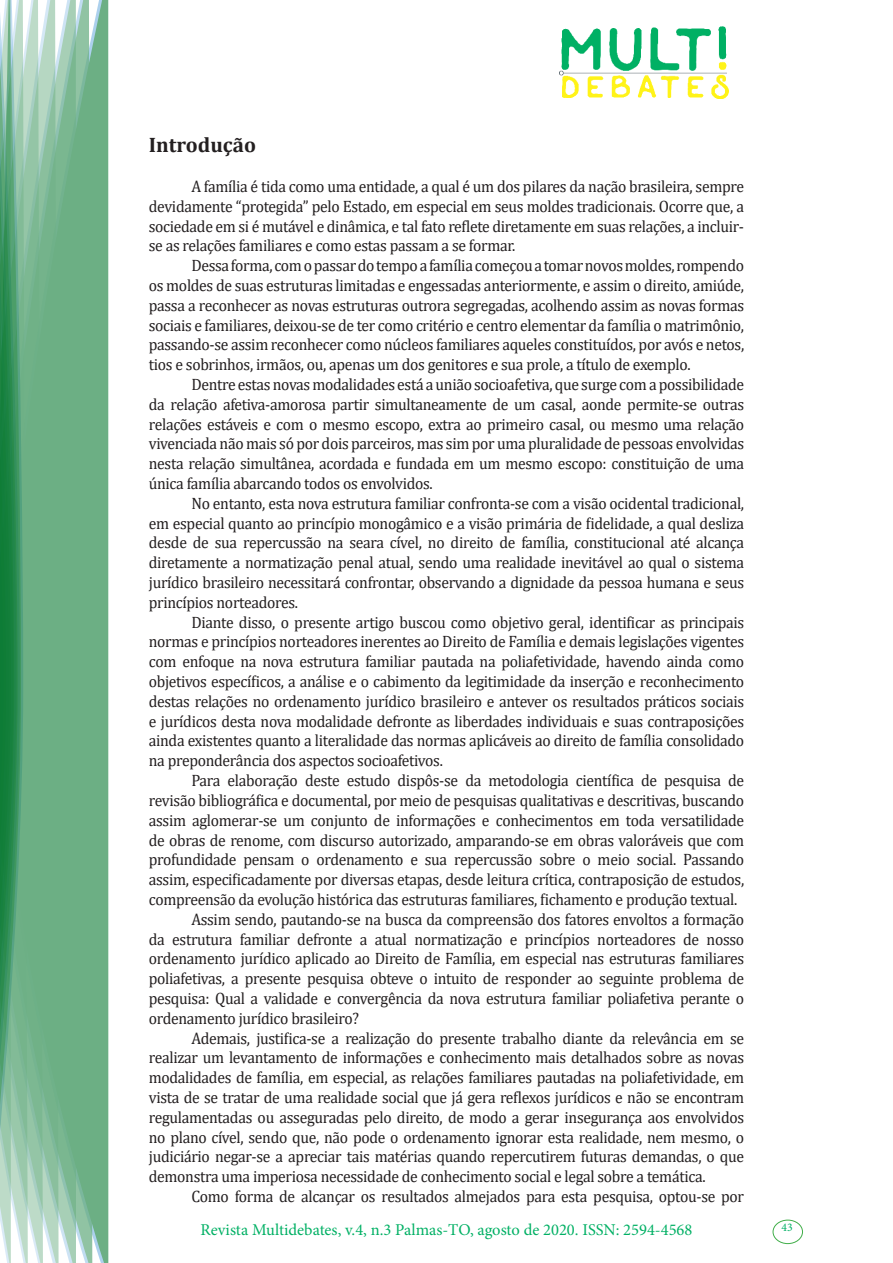
<style>
.page{position:relative;width:893px;height:1263px;background:#fff}
.page>*{position:absolute;margin:0;border:0;box-sizing:border-box;transform-origin:0 0}
.Titulo_2{font:700 21px "Cambria";color:#231f20}
.texto{font:16.5px/19.8px "Cambria";letter-spacing:-.02em;color:#231f20;text-align:justify;scale:.95 1}
.t1{font:16.5px "Minion Pro";color:#00b064}
.t2{font:11.7px "Minion Pro";color:#00b064}
</style>
<div class="page">
<img style="left:559px;top:26px;width:169px;height:72px">
<div style="left:95px;top:0;width:14px;height:1263px;background:#6caf84"></div>
<svg style="left:79px;top:0;width:16px;height:1263px;background:#71b289"></svg>
<svg style="left:62px;top:0;width:17px;height:1263px;background:#75b48c"></svg>
<svg style="left:45px;top:0;width:17px;height:1263px;background:#7cb792"></svg>
<svg style="left:30px;top:0;width:15px;height:1263px;background:#80ba96"></svg>
<svg style="left:0;top:0;width:30px;height:1263px;background:#61a97f"></svg>
<div style="left:772px;top:1219px;width:31px;height:25px;border:1px solid #40ae49;border-radius:50%"></div>
<p class="Titulo_2" style="left:149px;top:130px;width:109px">Introdução</p>
<p class="texto" style="left:149px;top:176px;width:628px;text-indent:43px">A família é tida como uma entidade, a qual é um dos pilares da nação brasileira, sempre devidamente “protegida” pelo Estado, em especial em seus moldes tradicionais. Ocorre que, a sociedade em si é mutável e dinâmica, e tal fato reflete diretamente em suas relações, a incluir&shy;se as relações familiares e como estas passam a se formar.</p>
<p class="texto" style="left:149px;top:256px;width:628px;text-indent:43px">Dessa forma, com o passar do tempo a família começou a tomar novos moldes, rompendo os moldes de suas estruturas limitadas e engessadas anteriormente, e assim o direito, amiúde, passa a reconhecer as novas estruturas outrora segregadas, acolhendo assim as novas formas sociais e familiares, deixou-se de ter como critério e centro elementar da família o matrimônio, passando-se assim reconhecer como núcleos familiares aqueles constituídos, por avós e netos, tios e sobrinhos, irmãos, ou, apenas um dos genitores e sua prole, a título de exemplo.</p>
<p class="texto" style="left:149px;top:374px;width:628px;text-indent:43px">Dentre estas novas modalidades está a união socioafetiva, que surge com a possibilidade da relação afetiva-amorosa partir simultaneamente de um casal, aonde permite-se outras relações estáveis e com o mesmo escopo, extra ao primeiro casal, ou mesmo uma relação vivenciada não mais só por dois parceiros, mas sim por uma pluralidade de pessoas envolvidas nesta relação simultânea, acordada e fundada em um mesmo escopo: constituição de uma única família abarcando todos os envolvidos.</p>
<p class="texto" style="left:149px;top:493px;width:628px;text-indent:43px">No entanto, esta nova estrutura familiar confronta-se com a visão ocidental tradicional, em especial quanto ao princípio monogâmico e a visão primária de fidelidade, a qual desliza desde de sua repercussão na seara cível, no direito de família, constitucional até alcança diretamente a normatização penal atual, sendo uma realidade inevitável ao qual o sistema jurídico brasileiro necessitará confrontar, observando a dignidade da pessoa humana e seus princípios norteadores.</p>
<p class="texto" style="left:149px;top:612px;width:628px;text-indent:43px">Diante disso, o presente artigo buscou como objetivo geral, identificar as principais normas e princípios norteadores inerentes ao Direito de Família e demais legislações vigentes com enfoque na nova estrutura familiar pautada na poliafetividade, havendo ainda como objetivos específicos, a análise e o cabimento da legitimidade da inserção e reconhecimento destas relações no ordenamento jurídico brasileiro e antever os resultados práticos sociais e jurídicos desta nova modalidade defronte as liberdades individuais e suas contraposições ainda existentes quanto a literalidade das normas aplicáveis ao direito de família consolidado na preponderância dos aspectos socioafetivos.</p>
<p class="texto" style="left:149px;top:770px;width:628px;text-indent:43px">Para elaboração deste estudo dispôs-se da metodologia científica de pesquisa de revisão bibliográfica e documental, por meio de pesquisas qualitativas e descritivas, buscando assim aglomerar-se um conjunto de informações e conhecimentos em toda versatilidade de obras de renome, com discurso autorizado, amparando-se em obras valoráveis que com profundidade pensam o ordenamento e sua repercussão sobre o meio social. Passando assim, especificadamente por diversas etapas, desde leitura crítica, contraposição de estudos, compreensão da evolução histórica das estruturas familiares, fichamento e produção textual.</p>
<p class="texto" style="left:149px;top:909px;width:628px;text-indent:43px">Assim sendo, pautando-se na busca da compreensão dos fatores envoltos a formação da estrutura familiar defronte a atual normatização e princípios norteadores de nosso ordenamento jurídico aplicado ao Direito de Família, em especial nas estruturas familiares poliafetivas, a presente pesquisa obteve o intuito de responder ao seguinte problema de pesquisa: Qual a validade e convergência da nova estrutura familiar poliafetiva perante o ordenamento jurídico brasileiro?</p>
<p class="texto" style="left:149px;top:1028px;width:628px;text-indent:43px">Ademais, justifica-se a realização do presente trabalho diante da relevância em se realizar um levantamento de informações e conhecimento mais detalhados sobre as novas modalidades de família, em especial, as relações familiares pautadas na poliafetividade, em vista de se tratar de uma realidade social que já gera reflexos jurídicos e não se encontram regulamentadas ou asseguradas pelo direito, de modo a gerar insegurança aos envolvidos no plano cível, sendo que, não pode o ordenamento ignorar esta realidade, nem mesmo, o judiciário negar-se a apreciar tais matérias quando repercutirem futuras demandas, o que demonstra uma imperiosa necessidade de conhecimento social e legal sobre a temática.</p>
<p class="texto" style="left:191px;top:1186px;width:583px">Como forma de alcançar os resultados almejados para esta pesquisa, optou-se por</p>
<p class="t1" style="left:200px;top:1218px;width:493px">Revista Multidebates, v.4, n.3 Palmas-TO, agosto de 2020. ISSN: 2594-4568</p>
<p class="t2" style="left:781px;top:1219px;width:13px">43</p>
</div>
